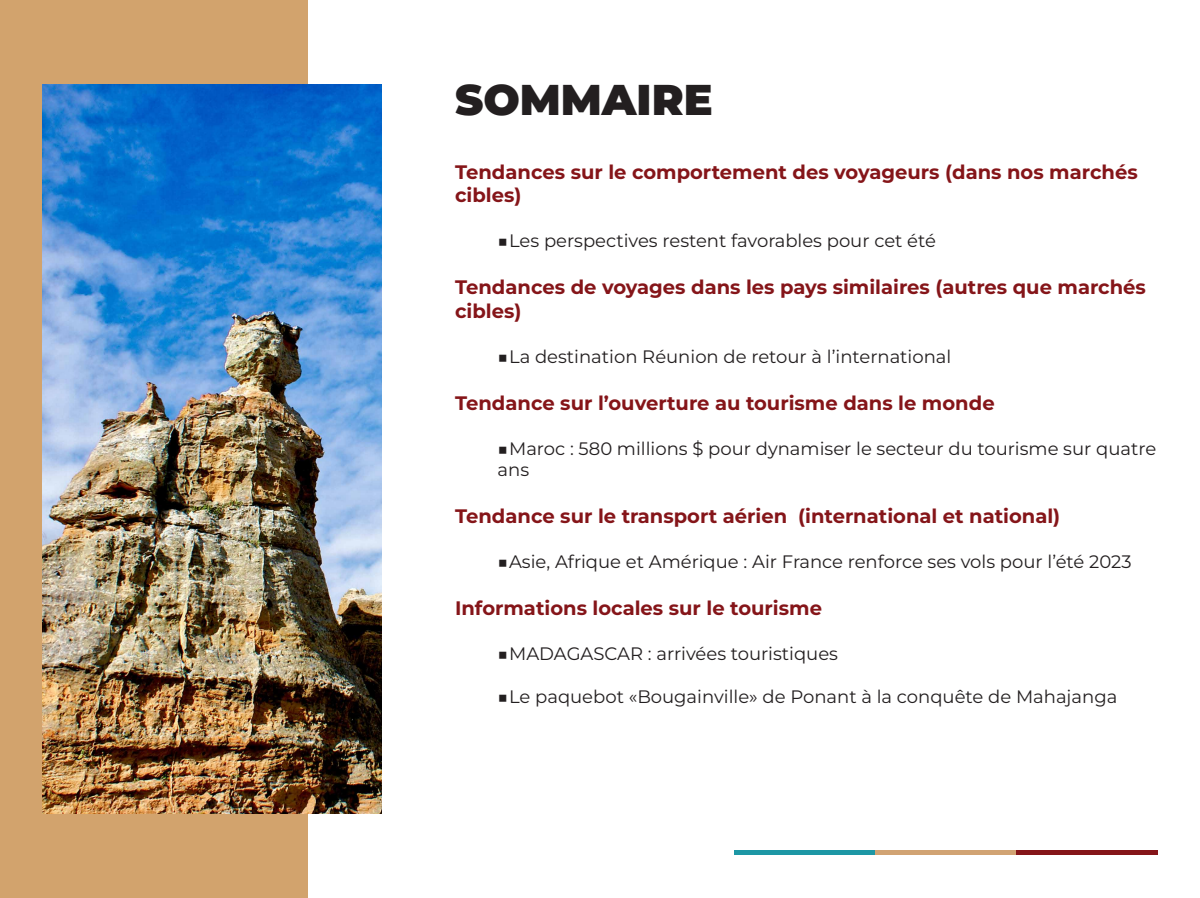
<style>
.page{position:relative;width:1200px;height:898px;background:#fff}
.page>*{position:absolute;margin:0;border:0;box-sizing:border-box;transform-origin:0 0}
.t1{font:900 43.05px "Montserrat";color:#231f20}
.TDM-Niv1{font:700 19.5px/23.4px "Montserrat";color:#851519}
.t2{font:18px/21.6px "Montserrat";color:#231f20}
</style>
<div class="page">
<div style="left:0;top:0;width:308px;height:897px;background:#d2a36d"></div>
<img style="left:43px;top:84px;width:338px;height:729px">
<div style="left:734px;top:850px;width:141px;height:5px;background:#1d97a5"></div>
<div style="left:875px;top:850px;width:141px;height:5px;background:#d1a373"></div>
<div style="left:1016px;top:850px;width:141px;height:5px;background:#851519"></div>
<p class="t1" style="left:455px;top:71px;width:259px">SOMMAIRE</p>
<p class="TDM-Niv1" style="left:455px;top:160px;width:684px">Tendances sur le comportement des voyageurs (dans nos marchés cibles)</p>
<p class="t2" style="left:497px;top:229px;width:439px">■Les perspectives restent favorables pour cet été</p>
<p class="TDM-Niv1" style="left:455px;top:275px;width:692px">Tendances de voyages dans les pays similaires (autres que marchés cibles)</p>
<p class="t2" style="left:497px;top:345px;width:455px">■La destination Réunion de retour à l’international</p>
<p class="TDM-Niv1" style="left:455px;top:390px;width:541px">Tendance sur l’ouverture au tourisme dans le monde</p>
<p class="t2" style="left:497px;top:436px;width:660px">■Maroc : 580 millions $ pour dynamiser le secteur du tourisme sur quatre ans</p>
<p class="TDM-Niv1" style="left:455px;top:503px;width:606px">Tendance sur le transport aérien (international et national)</p>
<p class="t2" style="left:497px;top:550px;width:635px">■Asie, Afrique et Amérique : Air France renforce ses vols pour l’été 2023</p>
<p class="TDM-Niv1" style="left:455px;top:595px;width:368px">Informations locales sur le tourisme</p>
<p class="t2" style="left:497px;top:642px;width:342px">■MADAGASCAR : arrivées touristiques</p>
<p class="t2" style="left:497px;top:685px;width:621px">■Le paquebot «Bougainville» de Ponant à la conquête de Mahajanga</p>
</div>
